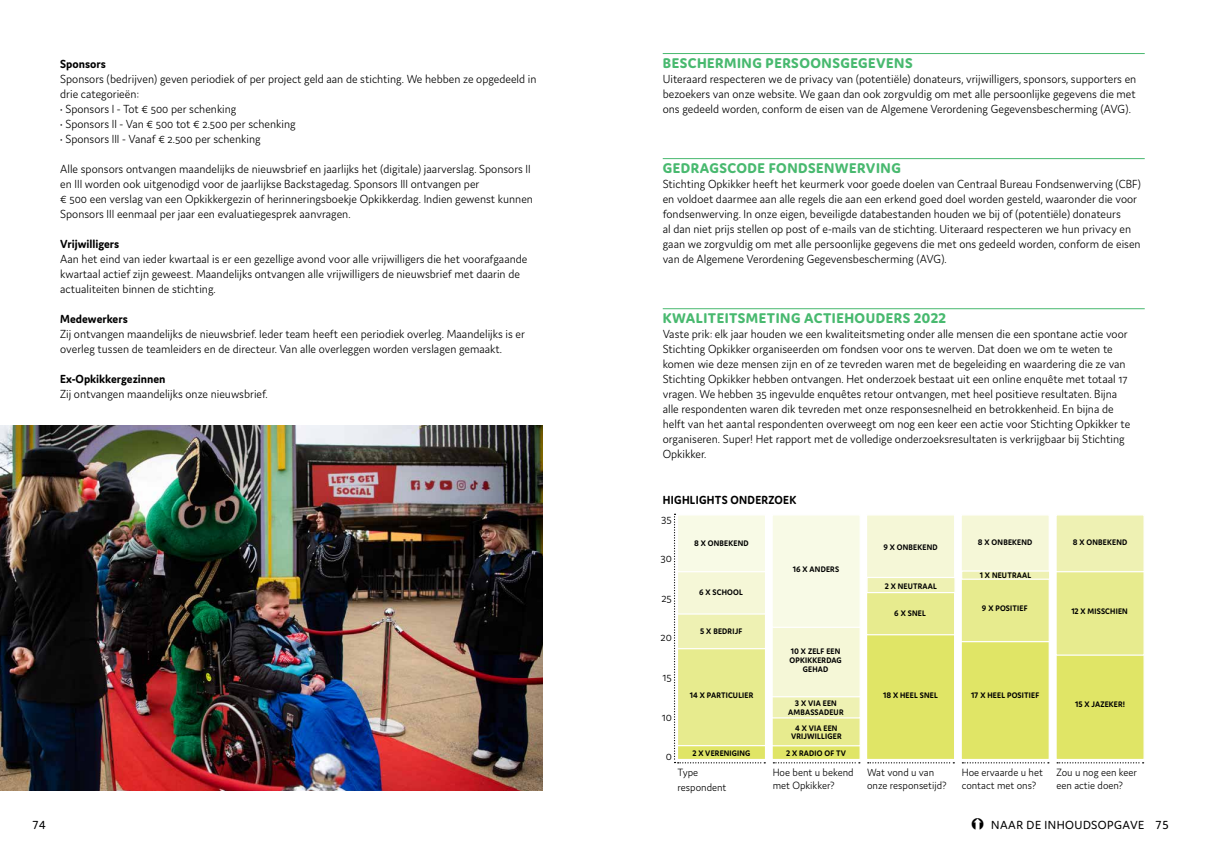
<style>
.page{position:relative;width:1205px;height:851px;background:#fff}
.page>*{position:absolute;margin:0;border:0;box-sizing:border-box;transform-origin:0 0}
.t1{font:800 15px "Domus";letter-spacing:.035em;color:#48b96f}
.t2{font:300 12.5px/15px "Domus";color:#000;scale:.95 1}
.t3{font:700 12.5px "Domus";color:#000;scale:.95 1}
.t4{font:12.5px "Domus";letter-spacing:.035em;color:#000}
.t5{font:700 12.5px "Domus";letter-spacing:.025em;color:#000;scale:.95 1}
.t6{font:12.5px "Domus Titling";color:#000}
.t7{font:300 11.25px/13.8px "Domus";color:#000;scale:.95 1}
.t8{font:700 8.62px/8.6px "Domus";letter-spacing:.025em;color:#000;text-align:center;scale:.95 1}
.s1{font-family:"Domus Titling"}
</style>
<div class="page">
<hr style="left:663px;top:308px;width:481px;height:1px;background:#48b96f">
<svg style="left:674px;top:513px;width:471px;height:250px;background:#ecefaa"></svg>
<hr style="left:663px;top:53px;width:481px;height:1px;background:#48b96f">
<hr style="left:663px;top:158px;width:481px;height:1px;background:#48b96f">
<img style="left:0;top:425px;width:542px;height:365px">
<p class="t3" style="left:60px;top:57px;width:50px">Sponsors</p>
<p class="t2" style="left:60px;top:71px;width:503px">Sponsors (bedrijven) geven periodiek of per project geld aan de stichting. We hebben ze opgedeeld in drie categorieën:</p>
<p class="t2" style="left:60px;top:101px;width:187px">• Sponsors I - Tot € 500 per schenking</p>
<p class="t2" style="left:60px;top:116px;width:249px">• Sponsors II - Van € 500 tot € 2.500 per schenking</p>
<p class="t2" style="left:60px;top:131px;width:213px">• Sponsors III - Vanaf € 2.500 per schenking</p>
<p class="t2" style="left:60px;top:161px;width:499px">Alle sponsors ontvangen maandelijks de nieuwsbrief en jaarlijks het (digitale) jaarverslag. Sponsors II en III worden ook uitgenodigd voor de jaarlijkse Backstagedag. Sponsors III ontvangen per<br>€ 500 een verslag van een Opkikkergezin of herinneringsboekje Opkikkerdag. Indien gewenst kunnen Sponsors III eenmaal per jaar een evaluatiegesprek aanvragen.</p>
<p class="t3" style="left:60px;top:237px;width:64px">Vrijwilligers</p>
<p class="t2" style="left:60px;top:251px;width:493px">Aan het eind van ieder kwartaal is er een gezellige avond voor alle vrijwilligers die het voorafgaande kwartaal actief zijn geweest. Maandelijks ontvangen alle vrijwilligers de nieuwsbrief met daarin de actualiteiten binnen de stichting.</p>
<p class="t3" style="left:60px;top:312px;width:73px">Medewerkers</p>
<p class="t2" style="left:60px;top:326px;width:491px">Zij ontvangen maandelijks de nieuwsbrief. Ieder team heeft een periodiek overleg. Maandelijks is er overleg tussen de teamleiders en de directeur. Van alle overleggen worden verslagen gemaakt.</p>
<p class="t3" style="left:60px;top:372px;width:112px">Ex-Opkikkergezinnen</p>
<p class="t2" style="left:60px;top:386px;width:220px">Zij ontvangen maandelijks onze nieuwsbrief.</p>
<p class="t1" style="left:663px;top:55px;width:251px">BESCHERMING PERSOONSGEGEVENS</p>
<p class="t2" style="left:663px;top:71px;width:500px;text-align:justify">Uiteraard respecteren we de privacy van (potentiële) donateurs, vrijwilligers, sponsors, supporters en bezoekers van onze website. We gaan dan ook zorgvuldig om met alle persoonlijke gegevens die met ons gedeeld worden, conform de eisen van de Algemene Verordening Gegevensbescherming (AVG).</p>
<p class="t1" style="left:663px;top:160px;width:239px">GEDRAGSCODE FONDSENWERVING</p>
<p class="t2" style="left:663px;top:176px;width:505px">Stichting Opkikker heeft het keurmerk voor goede doelen van Centraal Bureau Fondsenwerving (CBF) en voldoet daarmee aan alle regels die aan een erkend goed doel worden gesteld, waaronder die voor fondsenwerving. In onze eigen, beveiligde databestanden houden we bij of (potentiële) donateurs<br>al dan niet prijs stellen op post of e-mails van de stichting. Uiteraard respecteren we hun privacy en gaan we zorgvuldig om met alle persoonlijke gegevens die met ons gedeeld worden, conform de eisen van de Algemene Verordening Gegevensbescherming (AVG).</p>
<p class="t1" style="left:663px;top:310px;width:285px">KWALITEITSMETING ACTIEHOUDERS 2022</p>
<p class="t2" style="left:663px;top:326px;width:494px">Vaste prik: elk jaar houden we een kwaliteitsmeting onder alle mensen die een spontane actie voor Stichting Opkikker organiseerden om fondsen voor ons te werven. Dat doen we om te weten te komen wie deze mensen zijn en of ze tevreden waren met de begeleiding en waardering die ze van Stichting Opkikker hebben ontvangen. Het onderzoek bestaat uit een online enquête met totaal 17 vragen. We hebben 35 ingevulde enquêtes retour ontvangen, met heel positieve resultaten. Bijna alle respondenten waren dik tevreden met onze responsesnelheid en betrokkenheid. En bijna de helft van het aantal respondenten overweegt om nog een keer een actie voor Stichting Opkikker te organiseren. Super! Het rapport met de volledige onderzoeksresultaten is verkrijgbaar bij Stichting Opkikker.</p>
<p class="t5" style="left:663px;top:492px;width:142px">HIGHLIGHTS ONDERZOEK</p>
<p class="t2" style="left:661px;top:511px;width:13px">35</p>
<p class="t2" style="left:660px;top:550px;width:14px">30</p>
<p class="t2" style="left:661px;top:590px;width:13px">25</p>
<p class="t2" style="left:660px;top:629px;width:13px">20</p>
<p class="t2" style="left:662px;top:669px;width:11px">15</p>
<p class="t2" style="left:662px;top:708px;width:12px">10</p>
<p class="t2" style="left:666px;top:748px;width:8px">0</p>
<p class="t8" style="left:694px;top:539px;width:59px">8 X ONBEKEND</p>
<p class="t8" style="left:699px;top:588px;width:48px">6 X SCHOOL</p>
<p class="t8" style="left:700px;top:626px;width:46px">5 X BEDRIJF</p>
<p class="t8" style="left:690px;top:690px;width:68px">14 X PARTICULIER</p>
<p class="t8" style="left:692px;top:748px;width:63px">2 X VERENIGING</p>
<p class="t8" style="left:793px;top:564px;width:50px">16 X ANDERS</p>
<p class="t8" style="left:789px;top:647px;width:56px">10 X ZELF EEN<br>OPKIKKERDAG<br>GEHAD</p>
<p class="t8" style="left:788px;top:699px;width:60px">3 X VIA EEN<br>AMBASSADEUR</p>
<p class="t8" style="left:791px;top:723px;width:55px">4 X VIA EEN<br>VRIJWILLIGER</p>
<p class="t8" style="left:786px;top:748px;width:65px">2 X RADIO OF TV</p>
<p class="t8" style="left:883px;top:542px;width:59px">9 X ONBEKEND</p>
<p class="t8" style="left:885px;top:581px;width:57px">2 X NEUTRAAL</p>
<p class="t8" style="left:978px;top:537px;width:59px">8 X ONBEKEND</p>
<p class="t8" style="left:980px;top:570px;width:56px">1 X NEUTRAAL</p>
<p class="t8" style="left:1073px;top:537px;width:59px">8 X ONBEKEND</p>
<p class="t8" style="left:894px;top:609px;width:35px">6 X SNEL</p>
<p class="t8" style="left:982px;top:604px;width:50px">9 X POSITIEF</p>
<p class="t8" style="left:1071px;top:607px;width:61px">12 X MISSCHIEN</p>
<p class="t8" style="left:883px;top:690px;width:59px">18 X HEEL SNEL</p>
<p class="t8" style="left:971px;top:690px;width:73px">17 X HEEL POSITIEF</p>
<p class="t8" style="left:1075px;top:699px;width:54px">15 X JAZEKER!</p>
<p class="t7" style="left:677px;top:764px;width:53px;line-height:15px">Type respondent</p>
<p class="t7" style="left:773px;top:765px;width:87px">Hoe bent u bekend met Opkikker?</p>
<p class="t7" style="left:867px;top:765px;width:85px">Wat vond u van onze responsetijd?</p>
<p class="t7" style="left:962px;top:765px;width:87px">Hoe ervaarde u het contact met ons?</p>
<p class="t7" style="left:1056px;top:765px;width:86px">Zou u nog een keer een actie doen?</p>
<p class="t6" style="left:32px;top:817px;width:15px">74</p>
<p class="t4" style="left:991px;top:817px;width:179px">NAAR DE INHOUDSOPGAVE <span class="s1">75</span></p>
</div>
